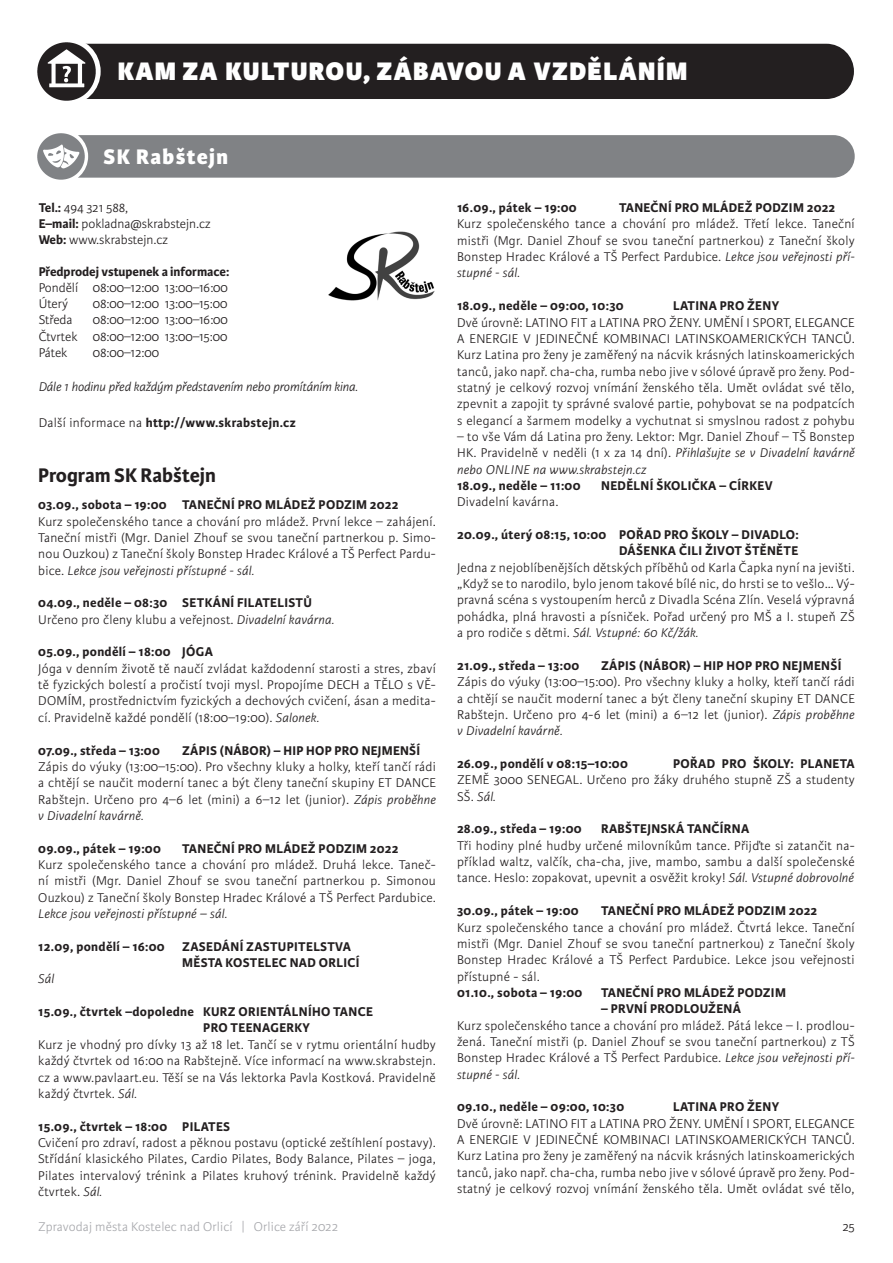
<style>
.page{position:relative;width:893px;height:1263px;background:#fff}
.page>*{position:absolute;margin:0;border:0;box-sizing:border-box;transform-origin:0 0}
.t1{font:800 27px "Karmina Sans";letter-spacing:.05em;color:#fff}
.t2{font:800 22.5px "Karmina Sans";letter-spacing:.06em;color:#fff}
.t3{font:700 21px "Karmina Sans";color:#231f20}
.t4{font:300 13.5px/16.4px "Karmina Sans";letter-spacing:.02em;color:#231f20;text-align:justify}
.t5{font:700 13.5px/16.4px "Karmina Sans";letter-spacing:.025em;color:#231f20}
.t6{font:300 13.5px/15.9px "Karmina Sans";color:#231f20}
.t7{font:italic 300 13.5px "Karmina Sans";color:#231f20}
.t8{font:300 13.5px "Karmina Sans";letter-spacing:.01em;color:#a8a9ad}
.t9{font:italic 300 13.5px "Karmina Sans";letter-spacing:.02em;color:#231f20}
.t10{font:700 13.5px "Karmina Sans";color:#231f20}
.s1{font-weight:700}
.s2{font-weight:300}
.s3{font-style:italic}
.s4{font-weight:300;font-style:italic}
</style>
<div class="page">
<div style="left:96px;top:44px;width:758px;height:55px;background:#231f20"></div>
<div style="left:33px;top:37px;width:68px;height:68px;background:#fff;border-radius:50%"></div>
<img style="left:37px;top:42px;width:59px;height:58px">
<div style="left:84px;top:135px;width:771px;height:43px;background:#808285"></div>
<div style="left:34px;top:129px;width:54px;height:55px;background:#fff;border-radius:50%"></div>
<img style="left:37px;top:133px;width:47px;height:47px">
<img style="left:328px;top:231px;width:107px;height:70px">
<h1 class="t1" style="left:118px;top:55px;width:571px">KAM ZA KULTUROU, ZÁBAVOU A VZDĚLÁNÍM</h1>
<h2 class="t2" style="left:103px;top:144px;width:126px">SK Rabštejn</h2>
<p class="t6" style="left:39px;top:200px;width:173px"><span class="s1">Tel.:</span> 494 321 588,<br><span class="s1">E–mail:</span> pokladna@skrabstejn.cz<br><span class="s1">Web:</span> www.skrabstejn.cz</p>
<p class="t10" style="left:39px;top:264px;width:192px">Předprodej vstupenek a informace:</p>
<p class="t6" style="left:39px;top:280px;width:191px">Pondělí 08:00–12:00 13:00–16:00<br>Úterý</p>
<p class="t6" style="left:93px;top:296px;width:136px">08:00–12:00 13:00–15:00</p>
<p class="t4" style="left:39px;top:312px;width:35px">Středa</p>
<p class="t4" style="left:39px;top:312px;width:191px;text-indent:54px">08:00–12:00 13:00–16:00<br>Čtvrtek 08:00–12:00 13:00–15:00<br>Pátek</p>
<p class="t4" style="left:93px;top:345px;width:68px">08:00–12:00</p>
<p class="t7" style="left:39px;top:379px;width:321px">Dále 1 hodinu před každým představením nebo promítáním kina.</p>
<p class="t5" style="left:39px;top:415px;width:259px"><span class="s2">Další informace na</span> http://www.skrabstejn.cz</p>
<h3 class="t3" style="left:38px;top:463px;width:179px">Program SK Rabštejn</h3>
<p class="t5" style="left:38px;top:497px;width:362px">03.09., sobota – 19:00 TANEČNÍ PRO MLÁDEŽ PODZIM 2022</p>
<p class="t4" style="left:38px;top:513px;width:399px">Kurz společenského tance a chování pro mládež. První lekce – zahájení.<br>Taneční mistři (Mgr. Daniel Zhouf se svou taneční partnerkou p. Simo&shy;nou Ouzkou) z Taneční školy Bonstep Hradec Králové a TŠ Perfect Pardu&shy;bice. <span class="s3">Lekce jsou veřejnosti přístupné - sál.</span></p>
<p class="t5" style="left:38px;top:595px;width:298px">04.09., neděle – 08:30 SETKÁNÍ FILATELISTŮ<br><span class="s2">Určeno pro členy klubu a veřejnost.</span> <span class="s4">Divadelní kavárna.</span></p>
<p class="t5" style="left:38px;top:644px;width:176px">05.09., pondělí – 18:00 JÓGA</p>
<p class="t4" style="left:38px;top:660px;width:399px">Jóga v denním životě tě naučí zvládat každodenní starosti a stres, zbaví tě fyzických bolestí a pročistí tvoji mysl. Propojíme DECH a TĚLO s VĚ-DOMÍM, prostřednictvím fyzických a dechových cvičení, ásan a medita&shy;cí. Pravidelně každé pondělí (18:00–19:00). <span class="s3">Salonek.</span></p>
<p class="t5" style="left:38px;top:742px;width:123px">07.09., středa – 13:00</p>
<p class="t5" style="left:182px;top:742px;width:239px">ZÁPIS (NÁBOR) – HIP HOP PRO NEJMENŠÍ</p>
<p class="t4" style="left:38px;top:759px;width:399px">Zápis do výuky (13:00–15:00). Pro všechny kluky a holky, kteří tančí rádi a chtějí se naučit moderní tanec a být členy taneční skupiny ET DANCE Rabštejn. Určeno pro 4–6 let (mini) a 6–12 let (junior). <span class="s3">Zápis proběhne v Divadelní kavárně.</span></p>
<p class="t5" style="left:38px;top:840px;width:124px">09.09., pátek – 19:00</p>
<p class="t5" style="left:182px;top:840px;width:218px">TANEČNÍ PRO MLÁDEŽ PODZIM 2022</p>
<p class="t4" style="left:38px;top:857px;width:399px">Kurz společenského tance a chování pro mládež. Druhá lekce. Taneč&shy;ní mistři (Mgr. Daniel Zhouf se svou taneční partnerkou p. Simonou Ouzkou) z Taneční školy Bonstep Hradec Králové a TŠ Perfect Pardubice.</p>
<p class="t9" style="left:38px;top:906px;width:191px">Lekce jsou veřejnosti přístupné – sál.</p>
<p class="t5" style="left:38px;top:938px;width:128px">12.09, pondělí – 16:00</p>
<p class="t5" style="left:182px;top:938px;width:179px">ZASEDÁNÍ ZASTUPITELSTVA<br>MĚSTA KOSTELEC NAD ORLICÍ</p>
<p class="t7" style="left:38px;top:972px;width:17px">Sál</p>
<p class="t5" style="left:203px;top:1004px;width:171px;text-indent:-165px">15.09., čtvrtek –dopoledne KURZ ORIENTÁLNÍHO TANCE<br>PRO TEENAGERKY</p>
<p class="t4" style="left:38px;top:1036px;width:399px">Kurz je vhodný pro dívky 13 až 18 let. Tančí se v rytmu orientální hudby každý čtvrtek od 16:00 na Rabštejně. Více informací na www.skrabstejn. cz a www.pavlaart.eu. Těší se na Vás lektorka Pavla Kostková. Pravidelně každý čtvrtek. <span class="s3">Sál.</span></p>
<p class="t5" style="left:38px;top:1118px;width:193px">15.09., čtvrtek – 18:00 PILATES</p>
<p class="t4" style="left:38px;top:1135px;width:399px">Cvičení pro zdraví, radost a pěknou postavu (optické zeštíhlení postavy).<br>Střídání klasického Pilates, Cardio Pilates, Body Balance, Pilates – joga, Pilates intervalový trénink a Pilates kruhový trénink. Pravidelně každý čtvrtek. <span class="s3">Sál.</span></p>
<p class="t5" style="left:457px;top:200px;width:121px">16.09., pátek – 19:00</p>
<p class="t5" style="left:619px;top:200px;width:218px">TANEČNÍ PRO MLÁDEŽ PODZIM 2022</p>
<p class="t4" style="left:457px;top:216px;width:399px">Kurz společenského tance a chování pro mládež. Třetí lekce. Taneční mistři (Mgr. Daniel Zhouf se svou taneční partnerkou) z Taneční školy Bonstep Hradec Králové a TŠ Perfect Pardubice. <span class="s3">Lekce jsou veřejnosti pří&shy;stupné - sál.</span></p>
<p class="t5" style="left:457px;top:298px;width:168px">18.09., neděle – 09:00, 10:30</p>
<p class="t5" style="left:673px;top:298px;width:108px">LATINA PRO ŽENY</p>
<p class="t4" style="left:457px;top:314px;width:399px">Dvě úrovně: LATINO FIT a LATINA PRO ŽENY. UMĚNÍ I SPORT, ELEGANCE A ENERGIE V JEDINEČNÉ KOMBINACI LATINSKOAMERICKÝCH TANCŮ.<br>Kurz Latina pro ženy je zaměřený na nácvik krásných latinskoamerických tanců, jako např. cha-cha, rumba nebo jive v sólové úpravě pro ženy. Pod&shy;statný je celkový rozvoj vnímání ženského těla. Umět ovládat své tělo, zpevnit a zapojit ty správné svalové partie, pohybovat se na podpatcích s elegancí a šarmem modelky a vychutnat si smyslnou radost z pohybu</p>
<p class="t4" style="left:457px;top:429px;width:399px">– to vše Vám dá Latina pro ženy. Lektor: Mgr. Daniel Zhouf – TŠ Bonstep HK. Pravidelně v neděli (1 x za 14 dní). <span class="s3">Přihlašujte se v Divadelní kavárně nebo ONLINE na www.skrabstejn.cz</span></p>
<p class="t5" style="left:457px;top:478px;width:125px">18.09., neděle – 11:00</p>
<p class="t5" style="left:601px;top:478px;width:173px">NEDĚLNÍ ŠKOLIČKA – CÍRKEV</p>
<p class="t4" style="left:457px;top:494px;width:103px">Divadelní kavárna.</p>
<p class="t5" style="left:457px;top:527px;width:343px;text-align:right">20.09., úterý 08:15, 10:00 POŘAD PRO ŠKOLY – DIVADLO:<br>DÁŠENKA ČILI ŽIVOT ŠTĚNĚTE</p>
<p class="t4" style="left:457px;top:560px;width:399px">Jedna z nejoblíbenějších dětských příběhů od Karla Čapka nyní na jevišti. „Když se to narodilo, bylo jenom takové bílé nic, do hrsti se to vešlo… Vý&shy;pravná scéna s vystoupením herců z Divadla Scéna Zlín. Veselá výpravná pohádka, plná hravosti a písniček. Pořad určený pro MŠ a I. stupeň ZŠ a pro rodiče s dětmi. <span class="s3">Sál. Vstupné: 60 Kč/žák.</span></p>
<p class="t5" style="left:457px;top:657px;width:124px">21.09., středa – 13:00</p>
<p class="t5" style="left:601px;top:657px;width:242px">ZÁPIS (NÁBOR) – HIP HOP PRO NEJMENŠÍ</p>
<p class="t4" style="left:457px;top:674px;width:399px">Zápis do výuky (13:00–15:00). Pro všechny kluky a holky, kteří tančí rádi a chtějí se naučit moderní tanec a být členy taneční skupiny ET DANCE Rabštejn. Určeno pro 4-6 let (mini) a 6–12 let (junior). <span class="s3">Zápis proběhne v Divadelní kavárně.</span></p>
<p class="t5" style="left:457px;top:756px;width:172px">26.09., pondělí v 08:15–10:00</p>
<p class="t5" style="left:673px;top:756px;width:183px">POŘAD PRO ŠKOLY: PLANETA</p>
<p class="t4" style="left:457px;top:772px;width:399px">ZEMĚ 3000 SENEGAL. Určeno pro žáky druhého stupně ZŠ a studenty<br>SŠ. <span class="s3">Sál.</span></p>
<p class="t5" style="left:457px;top:821px;width:126px">28.09., středa – 19:00</p>
<p class="t5" style="left:601px;top:821px;width:150px">RABŠTEJNSKÁ TANČÍRNA</p>
<p class="t4" style="left:457px;top:837px;width:399px">Tři hodiny plné hudby určené milovníkům tance. Přijďte si zatančit na&shy;příklad waltz, valčík, cha-cha, jive, mambo, sambu a další společenské tance. Heslo: zopakovat, upevnit a osvěžit kroky! <span class="s3">Sál. Vstupné dobrovolné</span></p>
<p class="t5" style="left:457px;top:903px;width:123px">30.09., pátek – 19:00</p>
<p class="t5" style="left:601px;top:903px;width:218px">TANEČNÍ PRO MLÁDEŽ PODZIM 2022</p>
<p class="t4" style="left:457px;top:919px;width:399px">Kurz společenského tance a chování pro mládež. Čtvrtá lekce. Taneční mistři (Mgr. Daniel Zhouf se svou taneční partnerkou) z Taneční školy Bonstep Hradec Králové a TŠ Perfect Pardubice. Lekce jsou veřejnosti přístupné - sál.</p>
<p class="t5" style="left:457px;top:984px;width:127px">01.10., sobota – 19:00</p>
<p class="t5" style="left:601px;top:984px;width:186px">TANEČNÍ PRO MLÁDEŽ PODZIM</p>
<p class="t5" style="left:601px;top:1001px;width:141px">– PRVNÍ PRODLOUŽENÁ</p>
<p class="t4" style="left:457px;top:1017px;width:399px">Kurz společenského tance a chování pro mládež. Pátá lekce – I. prodlou&shy;žená. Taneční mistři (p. Daniel Zhouf se svou taneční partnerkou) z TŠ Bonstep Hradec Králové a TŠ Perfect Pardubice. <span class="s3">Lekce jsou veřejnosti pří&shy;stupné - sál.</span></p>
<p class="t5" style="left:457px;top:1099px;width:169px">09.10., neděle – 09:00, 10:30</p>
<p class="t5" style="left:673px;top:1099px;width:108px">LATINA PRO ŽENY</p>
<p class="t4" style="left:457px;top:1115px;width:399px">Dvě úrovně: LATINO FIT a LATINA PRO ŽENY. UMĚNÍ I SPORT, ELEGANCE A ENERGIE V JEDINEČNÉ KOMBINACI LATINSKOAMERICKÝCH TANCŮ.<br>Kurz Latina pro ženy je zaměřený na nácvik krásných latinskoamerických tanců, jako např. cha-cha, rumba nebo jive v sólové úpravě pro ženy. Pod&shy;statný je celkový rozvoj vnímání ženského těla. Umět ovládat své tělo,</p>
<p class="t8" style="left:38px;top:1220px;width:302px">Zpravodaj města Kostelec nad Orlicí | Orlice září 2022</p>
<p class="t4" style="left:842px;top:1219px;width:14px">25</p>
</div>
